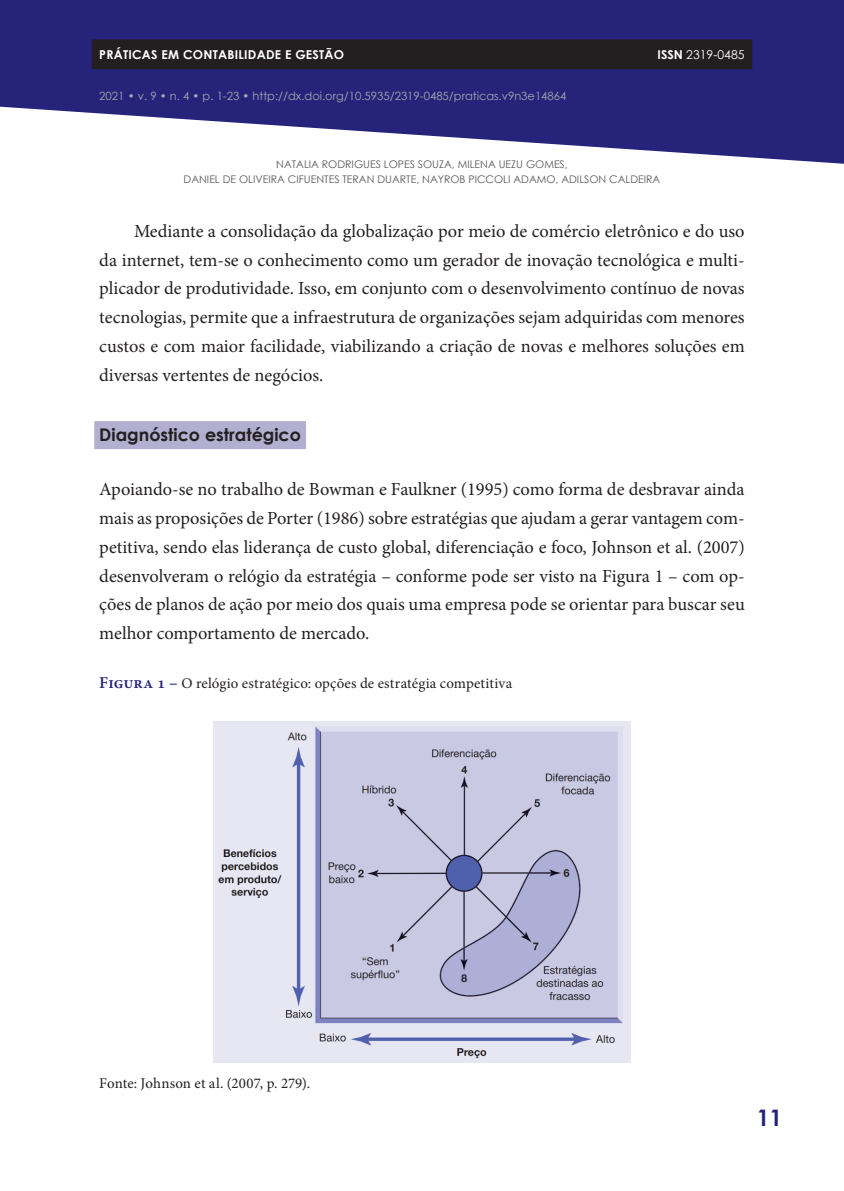
<style>
.page{position:relative;width:844px;height:1191px;background:#fff}
.page>*{position:absolute;margin:0;border:0;box-sizing:border-box;transform-origin:0 0}
.t1{font:700 22.75px "Century Gothic";color:#26237b}
.t2{font:18.38px/28.9px "Minion Pro";color:#231f20;text-align:justify}
.t3{font:700 17.5px "Century Gothic";color:#231f20}
.t4{font:14.88px "Minion Pro";letter-spacing:.01em;color:#231f20}
.t5{font:700 12.25px "Century Gothic";letter-spacing:.02em;color:#fff}
.t6{font:12.25px "Century Gothic";color:#fff}
.t7{font:11.38px "Century Gothic";color:#a8a9ad}
.t8{font:10.5px/15.8px "Century Gothic";color:#57585a;text-align:center}
.s1{font-weight:700}
.s2{font-weight:600;font-size:16.62px;color:#26237b}
</style>
<div class="page">
<svg style="left:1px;top:0;width:842px;height:164px;fill:#26237b"></svg>
<svg style="left:0;top:0;width:1px;height:107px"></svg>
<div style="left:92px;top:39px;width:660px;height:30px;background:#231f20"></div>
<div style="left:94px;top:421px;width:212px;height:28px;background:#b2afd1"></div>
<img style="left:213px;top:721px;width:417px;height:341px">
<p class="t5" style="left:99px;top:45px;width:246px">PRÁTICAS EM CONTABILIDADE E GESTÃO</p>
<p class="t6" style="left:657px;top:46px;width:88px"><span class="s1">ISSN</span> 2319-0485</p>
<p class="t7" style="left:99px;top:88px;width:468px">2021 • v. 9 • n. 4 • p. 1-23 • http://dx.doi.org/10.5935/2319-0485/praticas.v9n3e14864</p>
<p class="t8" style="left:183px;top:156px;width:478px">NATALIA RODRIGUES LOPES SOUZA, MILENA UEZU GOMES,<br>DANIEL DE OLIVEIRA CIFUENTES TERAN DUARTE, NAYROB PICCOLI ADAMO, ADILSON CALDEIRA</p>
<p class="t2" style="left:99px;top:216px;width:646px;text-indent:35px">Mediante a consolidação da globalização por meio de comércio eletrônico e do uso da internet, tem-se o conhecimento como um gerador de inovação tecnológica e multi&shy;plicador de produtividade. Isso, em conjunto com o desenvolvimento contínuo de novas tecnologias, permite que a infraestrutura de organizações sejam adquiridas com menores custos e com maior facilidade, viabilizando a criação de novas e melhores soluções em diversas vertentes de negócios.</p>
<p class="t3" style="left:99px;top:421px;width:203px">Diagnóstico estratégico</p>
<p class="t2" style="left:99px;top:475px;width:646px">Apoiando-se no trabalho de Bowman e Faulkner (1995) como forma de desbravar ainda mais as proposições de Porter (1986) sobre estratégias que ajudam a gerar vantagem com&shy;petitiva, sendo elas liderança de custo global, diferenciação e foco, Johnson et al. (2007) desenvolveram o relógio da estratégia – conforme pode ser visto na Figura 1 – com op&shy;ções de planos de ação por meio dos quais uma empresa pode se orientar para buscar seu melhor comportamento de mercado.</p>
<p class="t4" style="left:99px;top:673px;width:414px"><span class="s2">Figura 1 –</span> O relógio estratégico: opções de estratégia competitiva</p>
<p class="t4" style="left:99px;top:1073px;width:212px">Fonte: Johnson et al. (2007, p. 279).</p>
<p class="t1" style="left:756px;top:1100px;width:27px">11</p>
</div>
